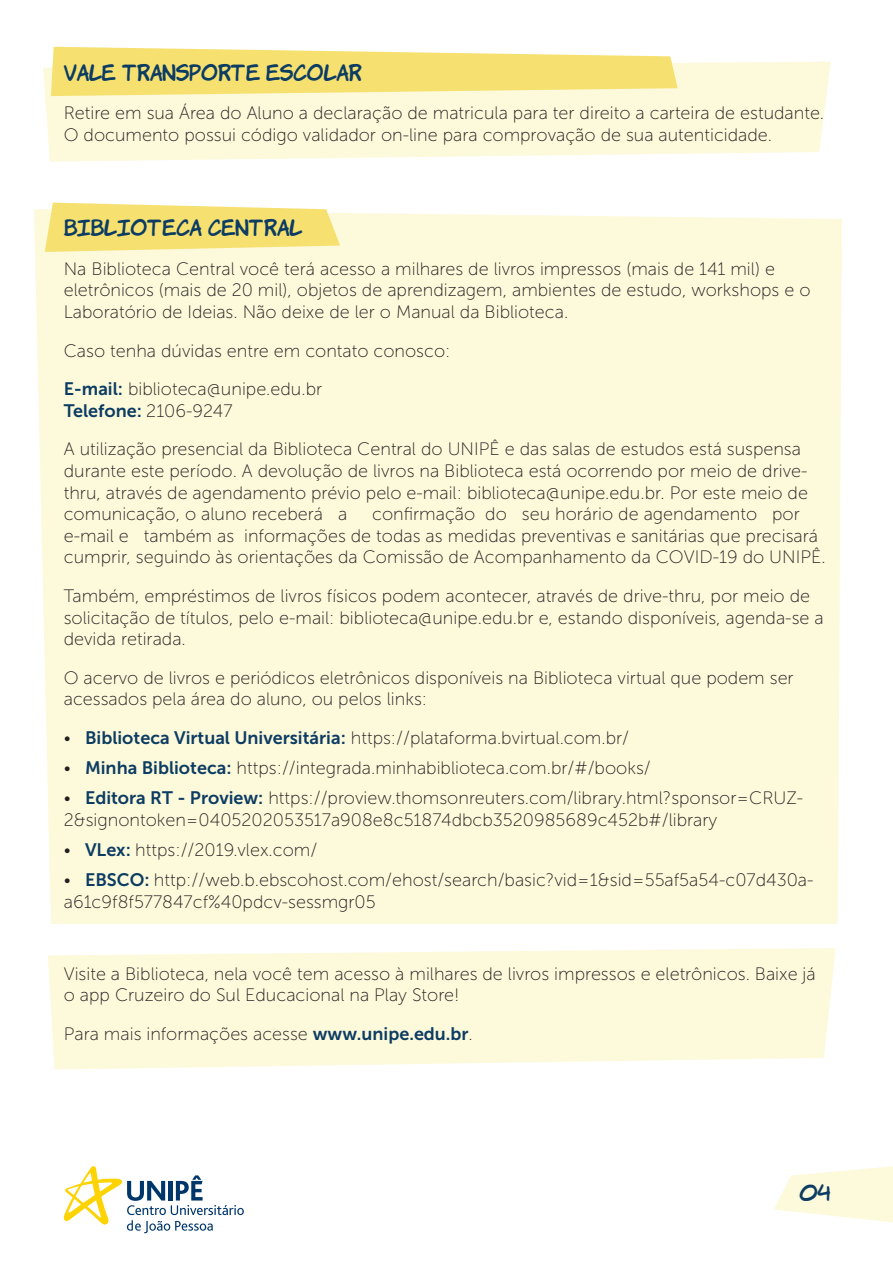
<style>
.page{position:relative;width:893px;height:1263px;background:#fff}
.page>*{position:absolute;margin:0;border:0;box-sizing:border-box;transform-origin:0 0}
.t1{font:21px "Komika Hand";color:#0d3c63}
.t2{font:18px/21.6px "Museo Sans 100";color:#231f20}
.t3{font:18px "Museo Sans 700";color:#0d3c63}
.s1{font-family:"Museo Sans 700";color:#0d3c63}
.s2{font-family:"Museo Sans 100";color:#231f20}
</style>
<div class="page">
<svg style="left:43px;top:62px;width:788px;height:100px;background:#fdfade"></svg>
<svg style="left:51px;top:47px;width:627px;height:49px;background:#f7e586"></svg>
<div style="left:34px;top:209px;width:808px;height:715px;background:#fdfadb"></div>
<svg style="left:45px;top:203px;width:295px;height:49px;background:#f7e583"></svg>
<svg style="left:48px;top:948px;width:788px;height:121px;background:#fdfade"></svg>
<svg style="left:774px;top:1166px;width:119px;height:56px"></svg>
<svg style="left:64px;top:1166px;width:180px;height:67px"></svg>
<p class="t1" style="left:64px;top:56px;width:300px">VALE TRANSPORTE ESCOLAR</p>
<p class="t2" style="left:64px;top:103px;width:762px">Retire em sua Área do Aluno a declaração de matricula para ter direito a carteira de estudante.<br>O documento possui código validador on-line para comprovação de sua autenticidade.</p>
<p class="t1" style="left:64px;top:211px;width:240px">BIBLIOTECA CENTRAL</p>
<p class="t2" style="left:64px;top:258px;width:748px">Na Biblioteca Central você terá acesso a milhares de livros impressos (mais de 141 mil) e eletrônicos (mais de 20 mil), objetos de aprendizagem, ambientes de estudo, workshops e o<br>Laboratório de Ideias. Não deixe de ler o Manual da Biblioteca.</p>
<p class="t2" style="left:64px;top:331px;width:388px;line-height:38.5px">Caso tenha dúvidas entre em contato conosco:<br><span class="s1">E-mail:</span> biblioteca@unipe.edu.br</p>
<p class="t3" style="left:64px;top:400px;width:170px">Telefone: <span class="s2">2106-9247</span></p>
<p class="t2" style="left:64px;top:439px;width:746px">A utilização presencial da Biblioteca Central do UNIPÊ e das salas de estudos está suspensa durante este período. A devolução de livros na Biblioteca está ocorrendo por meio de drive&shy;thru, através de agendamento prévio pelo e-mail: biblioteca@unipe.edu.br. Por este meio de comunicação, o aluno receberá a</p>
<p class="t2" style="left:64px;top:503px;width:763px;text-indent:308px">confirmação do seu horário de agendamento por e-mail e também as informações de todas as medidas preventivas e sanitárias que precisará cumprir, seguindo às orientações da Comissão de Acompanhamento da COVID-19 do UNIPÊ.</p>
<p class="t2" style="left:64px;top:585px;width:761px">Também, empréstimos de livros físicos podem acontecer, através de drive-thru, por meio de solicitação de títulos, pelo e-mail: biblioteca@unipe.edu.br e, estando disponíveis, agenda-se a devida retirada.</p>
<p class="t2" style="left:64px;top:667px;width:731px">O acervo de livros e periódicos eletrônicos disponíveis na Biblioteca virtual que podem ser acessados pela área do aluno, ou pelos links:</p>
<p class="t2" style="left:64px;top:727px;width:567px">• <span class="s1">Biblioteca Virtual Universitária:</span> https://plataforma.bvirtual.com.br/</p>
<p class="t2" style="left:64px;top:757px;width:588px">• <span class="s1">Minha Biblioteca:</span> https://integrada.minhabiblioteca.com.br/#/books/</p>
<p class="t2" style="left:64px;top:787px;width:741px">• <span class="s1">Editora RT - Proview:</span> https://proview.thomsonreuters.com/library.html?sponsor=CRUZ-<br>2&amp;signontoken=0405202053517a908e8c51874dbcb3520985689c452b#/library</p>
<p class="t2" style="left:64px;top:839px;width:255px">• <span class="s1">VLex:</span> https://2019.vlex.com/</p>
<p class="t2" style="left:64px;top:869px;width:751px">• <span class="s1">EBSCO:</span> http://web.b.ebscohost.com/ehost/search/basic?vid=1&amp;sid=55af5a54-c07d430a&shy;a61c9f8f577847cf%40pdcv-sessmgr05</p>
<p class="t2" style="left:64px;top:963px;width:753px">Visite a Biblioteca, nela você tem acesso à milhares de livros impressos e eletrônicos. Baixe já o app Cruzeiro do Sul Educacional na Play Store!</p>
<p class="t2" style="left:64px;top:1023px;width:411px">Para mais informações acesse <span class="s1">www.unipe.edu.br</span>.</p>
<p class="t1" style="left:799px;top:1176px;width:33px">04</p>
</div>
